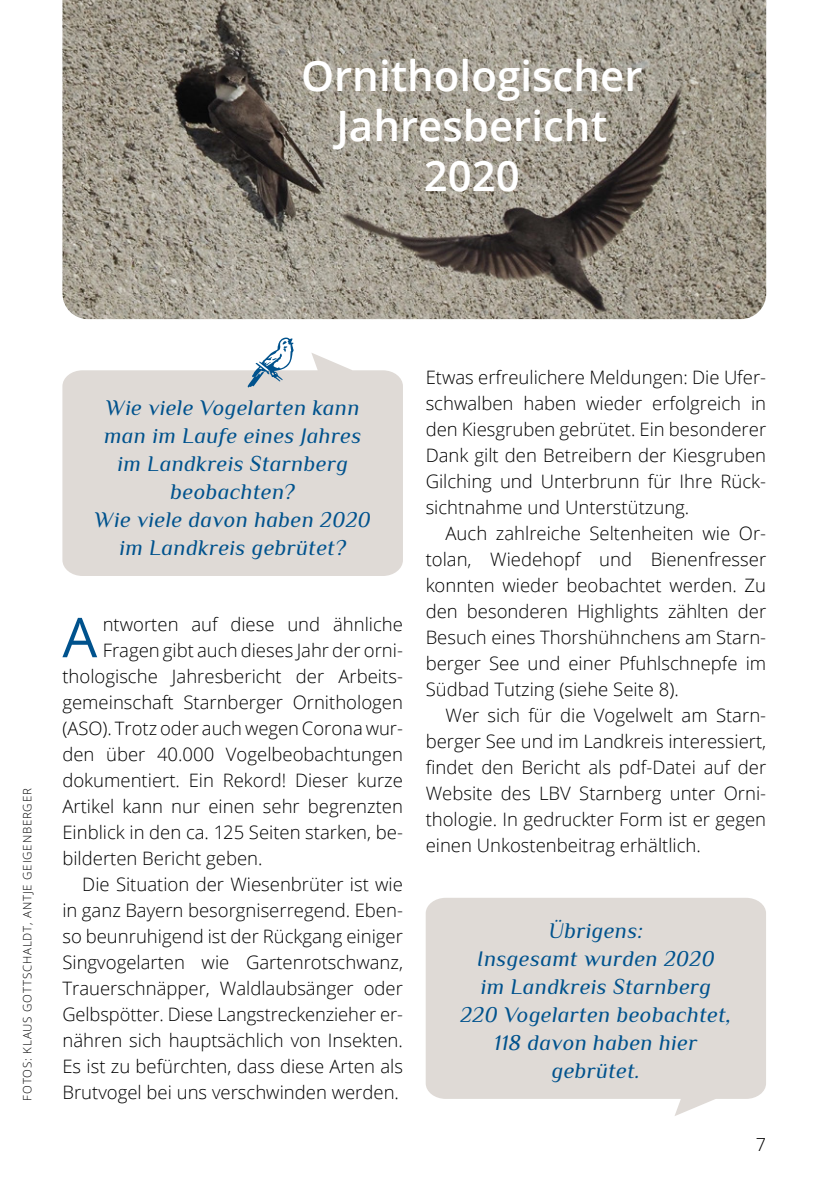
<style>
.page{position:relative;width:840px;height:1191px;background:#fff}
.page>*{position:absolute;margin:0;border:0;box-sizing:border-box;transform-origin:0 0}
.t1{font:55px "Open Sans";color:#00528d}
.t2{font:600 42px/50px "Open Sans";color:#fff;text-align:center}
.t3{font:italic 22px/28px "Philosopher";letter-spacing:.02em;color:#00528d;text-align:center}
.t4{font:300 18.4px/26px "Open Sans";color:#000;text-align:justify}
.t5{font:300 18px "Open Sans";color:#000}
.t6{font:300 11.6px "Open Sans";letter-spacing:.07em;color:#000}
</style>
<div class="page">
<svg style="left:62px;top:353px;width:341px;height:223px;background:#e1dcd8"></svg>
<img style="left:62px;top:0;width:703px;height:319px">
<svg style="left:425px;top:898px;width:340px;height:218px;background:#e1dcd9"></svg>
<svg style="left:247px;top:353px;width:47px;height:37px"></svg>
<h2 class="t2" style="left:301px;top:50px;width:343px">Ornithologischer<br>Jahresbericht<br>2020</h2>
<p class="t6" style="left:19px;top:1100px;width:314px;rotate:-90deg">FOTOS: KLAUS GOTTSCHALDT, ANTJE GEIGENBERGER</p>
<p class="t3" style="left:94px;top:394px;width:278px">Wie viele Vogelarten kann man im Laufe eines Jahres im Landkreis Starnberg beobachten?<br>Wie viele davon haben 2020 im Landkreis gebrütet?</p>
<h1 class="t1" style="left:62px;top:599px;width:36px">A</h1>
<p class="t4" style="left:103px;top:611px;width:301px">ntworten auf diese und ähnliche</p>
<p class="t4" style="left:103px;top:637px;width:301px">Fragen gibt auch dieses Jahr der orni-</p>
<p class="t4" style="left:62px;top:663px;width:340px">thologische Jahresbericht der Arbeits-</p>
<p class="t4" style="left:62px;top:689px;width:342px">gemeinschaft Starnberger Ornithologen</p>
<p class="t4" style="left:62px;top:715px;width:342px">(ASO). Trotz oder auch wegen Corona wur-</p>
<p class="t4" style="left:62px;top:741px;width:342px">den über 40.000 Vogelbeobachtungen</p>
<p class="t4" style="left:62px;top:767px;width:342px">dokumentiert. Ein Rekord! Dieser kurze</p>
<p class="t4" style="left:62px;top:793px;width:342px">Artikel kann nur einen sehr begrenzten</p>
<p class="t4" style="left:62px;top:819px;width:342px">Einblick in den ca. 125 Seiten starken, be-</p>
<p class="t4" style="left:62px;top:845px;width:201px">bilderten Bericht geben.</p>
<p class="t4" style="left:82px;top:871px;width:322px">Die Situation der Wiesenbrüter ist wie</p>
<p class="t4" style="left:62px;top:897px;width:342px">in ganz Bayern besorgniserregend. Eben-</p>
<p class="t4" style="left:62px;top:923px;width:342px">so beunruhigend ist der Rückgang einiger</p>
<p class="t4" style="left:62px;top:949px;width:342px">Singvogelarten wie Gartenrotschwanz,</p>
<p class="t4" style="left:62px;top:975px;width:342px">Trauerschnäpper, Waldlaubsänger oder</p>
<p class="t4" style="left:62px;top:1001px;width:342px">Gelbspötter. Diese Langstreckenzieher er-</p>
<p class="t4" style="left:62px;top:1027px;width:342px">nähren sich hauptsächlich von Insekten.</p>
<p class="t4" style="left:62px;top:1053px;width:342px">Es ist zu befürchten, dass diese Arten als</p>
<p class="t4" style="left:62px;top:1079px;width:338px">Brutvogel bei uns verschwinden werden.</p>
<p class="t4" style="left:425px;top:364px;width:342px">Etwas erfreulichere Meldungen: Die Ufer&shy;schwalben haben wieder erfolgreich in den Kiesgruben gebrütet. Ein besonderer Dank gilt den Betreibern der Kiesgruben Gilching und Unterbrunn für Ihre Rück&shy;sichtnahme und Unterstützung.</p>
<p class="t4" style="left:425px;top:520px;width:342px;text-indent:20px">Auch zahlreiche Seltenheiten wie Or&shy;tolan, Wiedehopf und Bienenfresser konnten wieder beobachtet werden. Zu den besonderen Highlights zählten der Besuch eines Thorshühnchens am Starn&shy;berger See und einer Pfuhlschnepfe im Südbad Tutzing (siehe Seite 8).</p>
<p class="t4" style="left:425px;top:702px;width:342px;text-indent:20px">Wer sich für die Vogelwelt am Starn&shy;berger See und im Landkreis interessiert, findet den Bericht als pdf-Datei auf der Website des LBV Starnberg unter Orni&shy;thologie. In gedruckter Form ist er gegen einen Unkostenbeitrag erhältlich.</p>
<p class="t3" style="left:460px;top:916px;width:272px">Übrigens:<br>Insgesamt wurden 2020<br>im Landkreis Starnberg<br>220 Vogelarten beobachtet,<br>118 davon haben hier gebrütet.</p>
<p class="t5" style="left:755px;top:1132px;width:12px">7</p>
</div>
